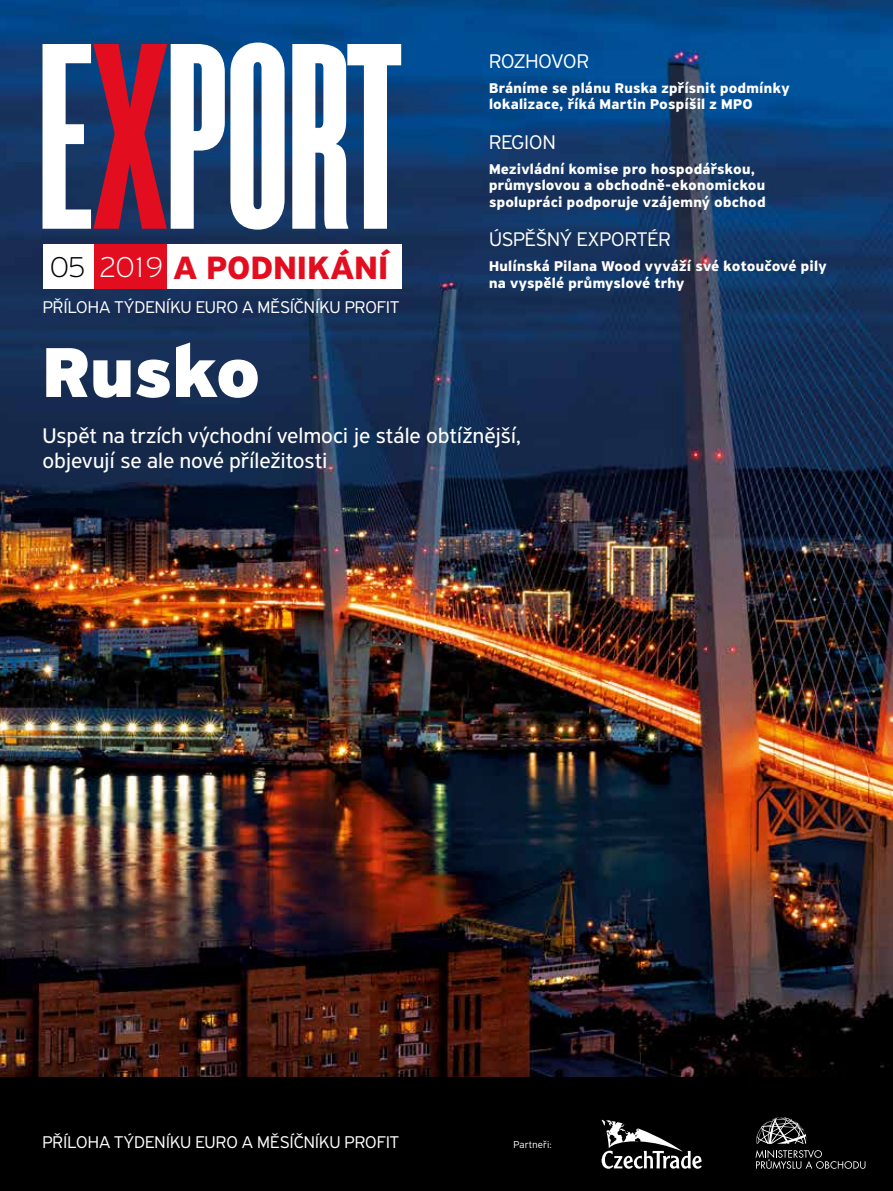
<style>
.page{position:relative;width:893px;height:1191px;background:#fff}
.page>*{position:absolute;margin:0;border:0;box-sizing:border-box;transform-origin:0 0}
.t1{font:900 75px "PF Highway Sans Pro";color:#fff}
.t2{font:700 34.35px "PF Highway Sans Pro";letter-spacing:.01em;color:#e20e1f}
.t3{font:22.5px/25.5px "PF Highway Sans Pro";color:#fff}
.t4{font:300 21px "PF Highway Sans Pro";letter-spacing:.005em;color:#fff}
.t5{font:300 18px "PF Highway Sans Pro";letter-spacing:.005em;color:#fff}
.t6{font:700 15px/16.5px "PF Highway Sans Pro";letter-spacing:.01em;color:#fff}
.t7{font:300 10.5px "PF Highway Sans Pro";color:#fff}
.s1{font-weight:100;font-size:30.6px;color:#000}
.s2{font-weight:100;font-size:30.6px;color:#fff}
</style>
<div class="page">
<img style="left:0;top:0;width:893px;height:1077px">
<div style="left:0;top:1077px;width:893px;height:114px;background:#000"></div>
<svg style="left:602px;top:1119px;width:100px;height:49px"></svg>
<svg style="left:755px;top:1150px;width:110px;height:19px"></svg>
<svg style="left:756px;top:1117px;width:51px;height:26px"></svg>
<svg style="left:292px;top:44px;width:109px;height:185px"></svg>
<svg style="left:43px;top:43px;width:242px;height:187px"></svg>
<div style="left:344px;top:244px;width:57px;height:44px;background:#fff"></div>
<div style="left:158px;top:244px;width:69px;height:44px;background:#fff"></div>
<div style="left:217px;top:244px;width:74px;height:44px;background:#fff"></div>
<div style="left:282px;top:244px;width:67px;height:44px;background:#fff"></div>
<div style="left:88px;top:244px;width:78px;height:44px;background:#e20e1f"></div>
<div style="left:43px;top:244px;width:51px;height:44px;background:#fff"></div>
<h2 class="t2" style="left:50px;top:248px;width:340px"><span class="s1">05</span> <span class="s2">2019</span> a podnikání</h2>
<p class="t5" style="left:43px;top:296px;width:358px">PŘÍLOHA TÝDENÍKU EURO A MĚSÍČNÍKU PROFIT</p>
<h3 class="t4" style="left:489px;top:49px;width:88px">ROZHOVOR</h3>
<p class="t6" style="left:489px;top:80px;width:302px">Bráníme se plánu Ruska zpřísnit podmínky lokalizace, říká Martin Pospíšil z MPO</p>
<h3 class="t4" style="left:489px;top:130px;width:46px">REGION</h3>
<p class="t6" style="left:489px;top:161px;width:278px">Mezivládní komise pro hospodářskou, průmyslovou a obchodně-ekonomickou spolupráci podporuje vzájemný obchod</p>
<h3 class="t4" style="left:489px;top:227px;width:181px">ÚSPĚŠNÝ EXPORTÉR</h3>
<p class="t6" style="left:489px;top:259px;width:339px">Hulínská Pilana Wood vyváží své kotoučové pily na vyspělé průmyslové trhy</p>
<h1 class="t1" style="left:43px;top:326px;width:220px">Rusko</h1>
<h3 class="t3" style="left:43px;top:422px;width:480px">Uspět na trzích východní velmoci je stále obtížnější, objevují se ale nové příležitosti</h3>
<p class="t5" style="left:43px;top:1132px;width:358px">PŘÍLOHA TÝDENÍKU EURO A MĚSÍČNÍKU PROFIT</p>
<p class="t7" style="left:513px;top:1138px;width:40px">PARTNEŘI:</p>
</div>
